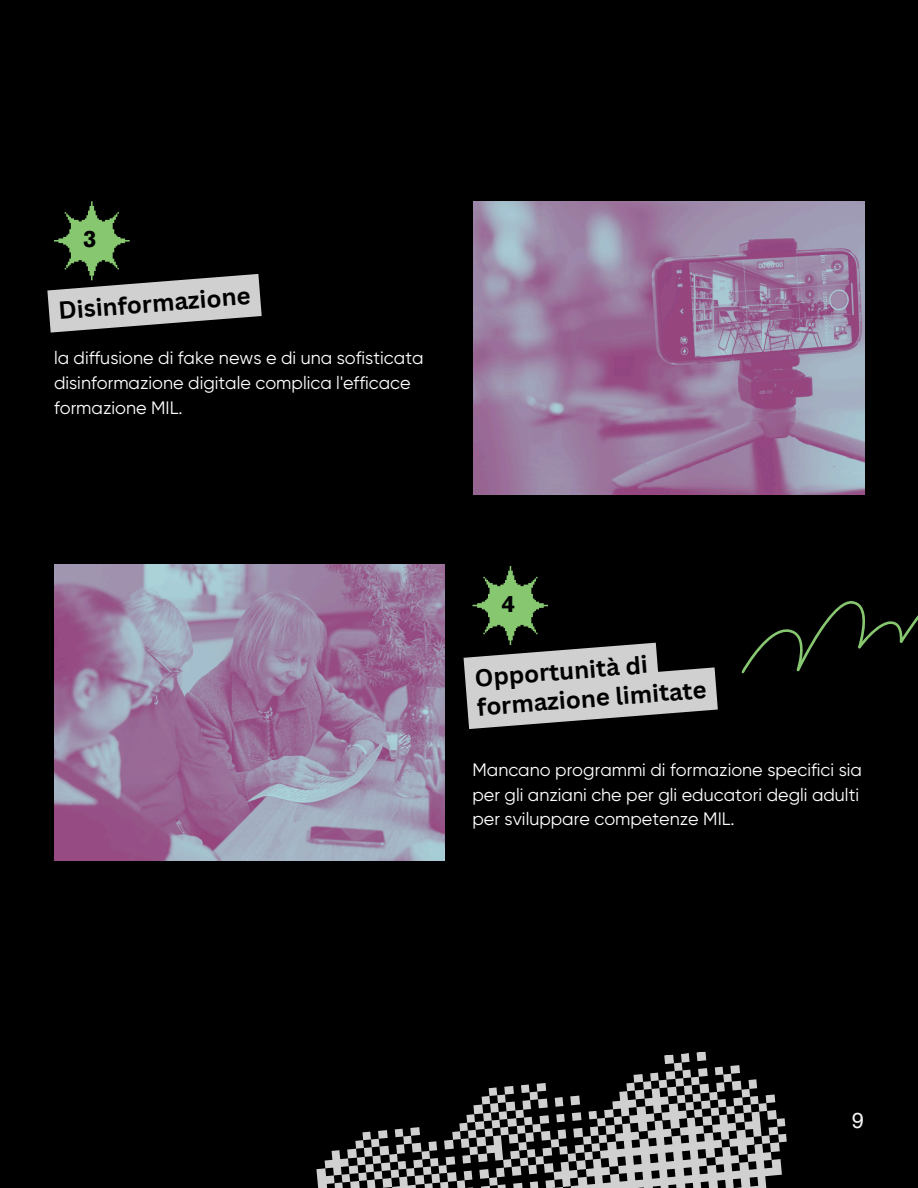
<style>
.page{position:relative;width:918px;height:1188px;background:#000001}
.page>*{position:absolute;margin:0;border:0;box-sizing:border-box;transform-origin:0 0}
.t1{font:700 24px/29px "Canva Sans";color:#000001}
.t2{font:700 23.7px "Akzidenz Grotesk Pro";color:#000001}
.t3{font:21.75px "Helvetica World";color:#f3f4f3}
.t4{font:18px/24.8px "Gilroy";color:#fff}
</style>
<div class="page">
<img style="left:54px;top:565px;width:390px;height:296px">
<img style="left:474px;top:201px;width:390px;height:294px">
<svg style="left:316px;top:1051px;width:471px;height:137px"></svg>
<svg style="left:741px;top:601px;width:177px;height:73px"></svg>
<svg style="left:47px;top:201px;width:215px;height:132px"></svg>
<svg style="left:464px;top:566px;width:254px;height:163px"></svg>
<p class="t2" style="left:83px;top:230px;width:15px">3</p>
<p class="t1" style="left:58px;top:295px;width:194px;rotate:-4deg">Disinformazione</p>
<p class="t4" style="left:54px;top:346px;width:371px">la diffusione di fake news e di una sofisticata disinformazione digitale complica l'efficace formazione MIL.</p>
<p class="t2" style="left:502px;top:594px;width:15px">4</p>
<p class="t1" style="left:474px;top:662px;width:232px;rotate:-4deg">Opportunità di formazione limitate</p>
<h1 class="t4" style="left:472px;top:757px;width:391px">Mancano programmi di formazione specifici sia per gli anziani che per gli educatori degli adulti per sviluppare competenze MIL.</h1>
<p class="t3" style="left:852px;top:1108px;width:14px">9</p>
</div>
